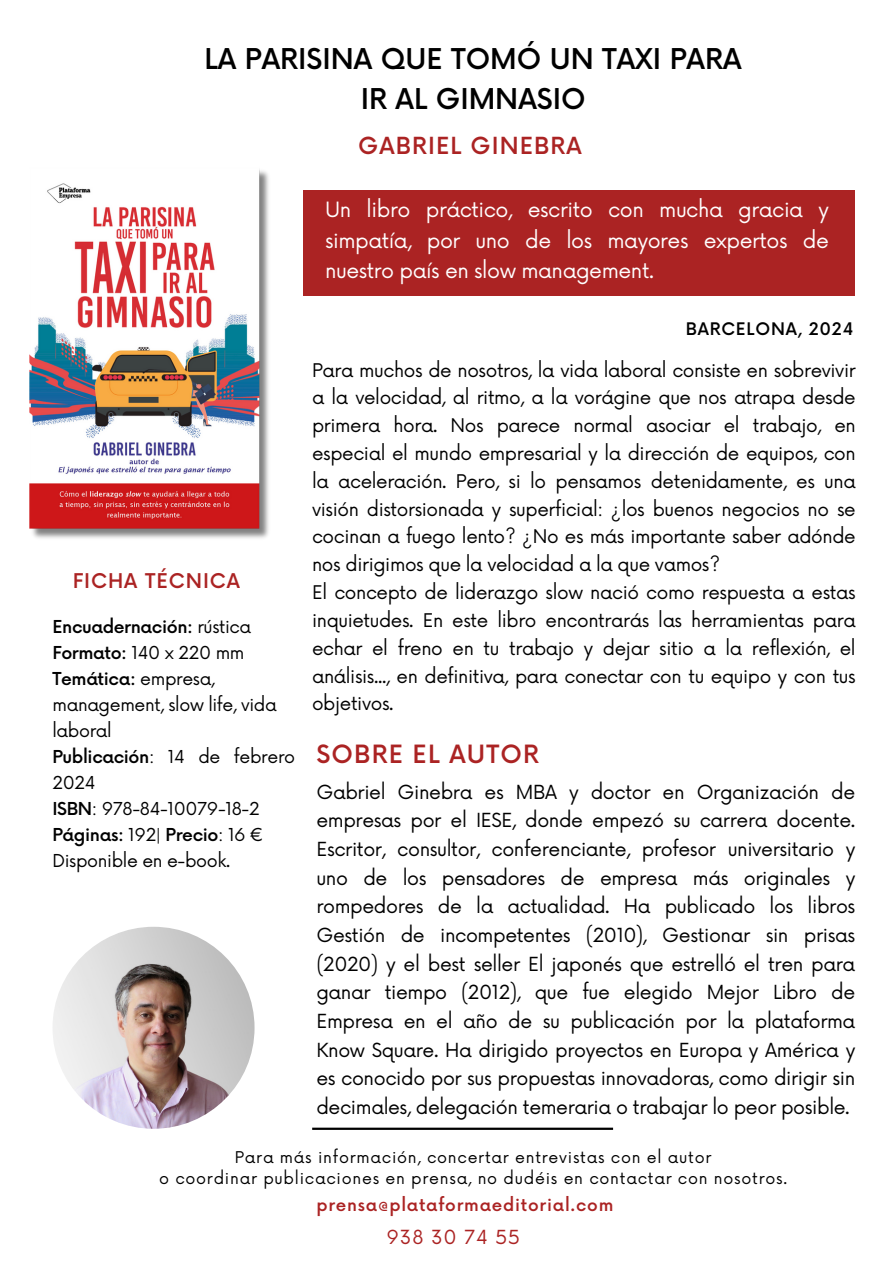
<style>
.page{position:relative;width:893px;height:1264px;background:#fff}
.page>*{position:absolute;margin:0;border:0;box-sizing:border-box;transform-origin:0 0}
.t1{font:500 27.9px/39.3px "Now";color:#000;text-align:center}
.t2{font:500 24.45px "Now";letter-spacing:.045em;color:#ab2323}
.t3{font:500 22.95px "Now";letter-spacing:.045em;color:#ab2323}
.t4{font:20.55px/30.8px "Now";letter-spacing:-.02em;color:#fff;text-align:justify}
.t5{font:500 19.8px "Now";letter-spacing:.045em;color:#ab2323}
.t6{font:18.9px/28.7px "Now";letter-spacing:-.02em;color:#000;text-align:justify}
.t7{font:18.9px "Now";letter-spacing:.05em;color:#ab2323}
.t8{font:18.3px/27.8px "Now";letter-spacing:-.02em;color:#000;text-align:justify}
.t9{font:17.4px/26.1px "Now";letter-spacing:-.02em;color:#000}
.t10{font:500 17.4px "Now";letter-spacing:-.02em;color:#000}
.t11{font:500 16.95px "Now";letter-spacing:.045em;color:#ab2323}
.t12{font:500 16.95px "Now";letter-spacing:.045em;color:#000}
.t13{font:15.75px "Now";letter-spacing:.045em;color:#000}
.s1{font-weight:400}
.s2{font-weight:500}
</style>
<div class="page">
<div style="left:303px;top:190px;width:552px;height:106px;background:#ab2323"></div>
<hr style="left:312px;top:1127px;width:301px;height:2px;background:#000">
<img style="left:30px;top:169px;width:239px;height:370px">
<img style="left:52px;top:926px;width:202px;height:202px;border-radius:50%">
<p class="t1" style="left:205px;top:41px;width:538px">LA PARISINA QUE TOMÓ UN TAXI PARA<br>IR AL GIMNASIO</p>
<h2 class="t3" style="left:358px;top:133px;width:225px">GABRIEL GINEBRA</h2>
<h1 class="t4" style="left:325px;top:195px;width:505px">Un libro práctico, escrito con mucha gracia y simpatía, por uno de los mayores expertos de nuestro país en slow management.</h1>
<p class="t5" style="left:73px;top:570px;width:169px">FICHA TÉCNICA</p>
<h5 class="t10" style="left:52px;top:617px;width:200px">Encuadernación: <span class="s1">rústica</span></h5>
<h6 class="t9" style="left:52px;top:640px;width:193px"><span class="s2">Formato:</span> 140 x 220 mm</h6>
<p class="t9" style="left:52px;top:666px;width:226px"><span class="s2">Temática:</span> empresa, management, slow life, vida laboral</p>
<p class="t9" style="left:52px;top:744px;width:244px"><span class="s2">Publicación</span>: 14 de febrero<br>2024</p>
<h2 class="t9" style="left:52px;top:796px;width:209px"><span class="s2">ISBN</span>: 978-84-10079-18-2</h2>
<h5 class="t10" style="left:52px;top:825px;width:213px">Páginas: <span class="s1">192|</span> Precio<span class="s1">: 16 €</span></h5>
<p class="t9" style="left:52px;top:848px;width:179px">Disponible en e-book.</p>
<p class="t12" style="left:685px;top:320px;width:169px">BARCELONA, 2024</p>
<h3 class="t8" style="left:312px;top:357px;width:545px">Para muchos de nosotros, la vida laboral consiste en sobrevivir a la velocidad, al ritmo, a la vorágine que nos atrapa desde primera hora. Nos parece normal asociar el trabajo, en especial el mundo empresarial y la dirección de equipos, con la aceleración. Pero, si lo pensamos detenidamente, es una visión distorsionada y superficial: ¿los buenos negocios no se cocinan a fuego lento? ¿No es más importante saber adónde nos dirigimos que la velocidad a la que vamos?</h3>
<p class="t8" style="left:312px;top:579px;width:545px">El concepto de liderazgo slow nació como respuesta a estas inquietudes. En este libro encontrarás las herramientas para echar el freno en tu trabajo y dejar sitio a la reflexión, el análisis..., en definitiva, para conectar con tu equipo y con tus objetivos.</p>
<p class="t2" style="left:316px;top:741px;width:224px">SOBRE EL AUTOR</p>
<p class="t6" style="left:316px;top:778px;width:540px">Gabriel Ginebra es MBA y doctor en Organización de empresas por el IESE, donde empezó su carrera docente.<br>Escritor, consultor, conferenciante, profesor universitario y uno de los pensadores de empresa más originales y rompedores de la actualidad. Ha publicado los libros Gestión de incompetentes (2010), Gestionar sin prisas (2020) y el best seller El japonés que estrelló el tren para ganar tiempo (2012), que fue elegido Mejor Libro de Empresa en el año de su publicación por la plataforma Know Square. Ha dirigido proyectos en Europa y América y es conocido por sus propuestas innovadoras, como dirigir sin decimales, delegación temeraria o trabajar lo peor posible.</p>
<p class="t13" style="left:235px;top:1148px;width:478px">Para más información, concertar entrevistas con el autor</p>
<p class="t13" style="left:159px;top:1169px;width:629px">o coordinar publicaciones en prensa, no dudéis en contactar con nosotros.</p>
<p class="t11" style="left:316px;top:1195px;width:298px">prensa@plataformaeditorial.com</p>
<p class="t7" style="left:386px;top:1226px;width:135px">938 30 74 55</p>
</div>
